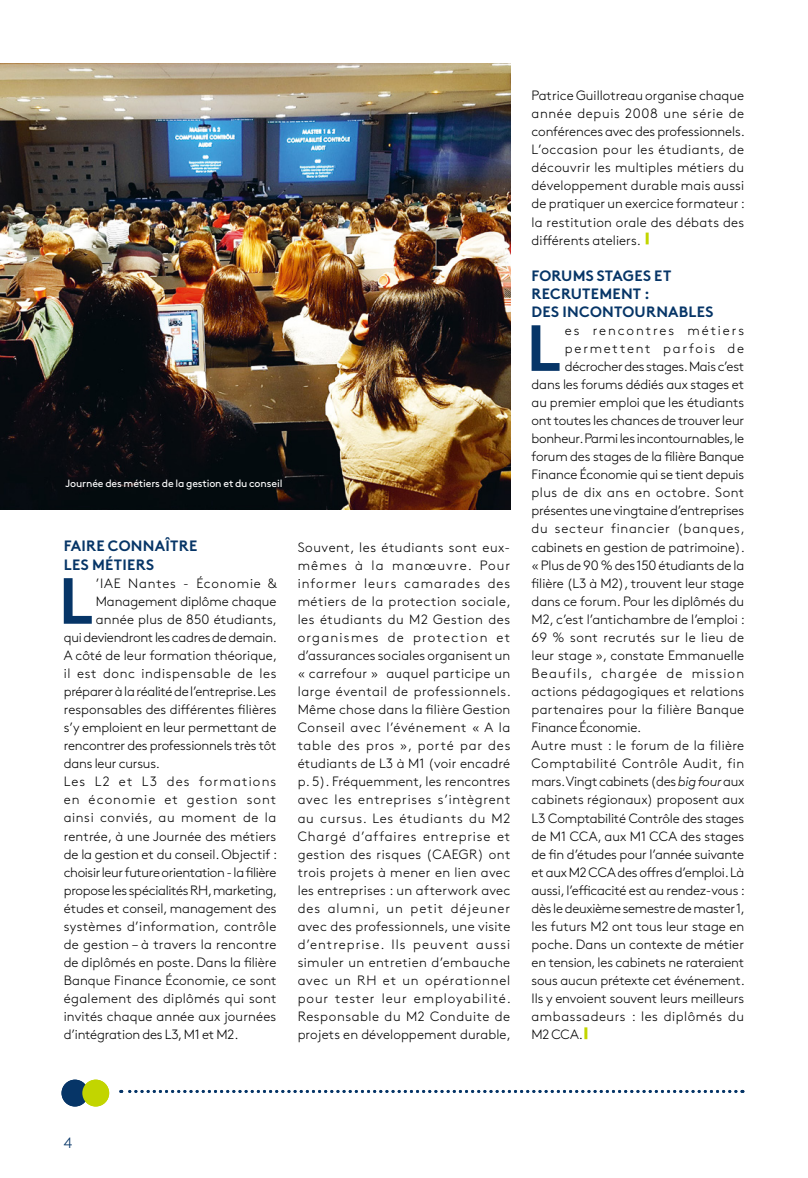
<style>
.page{position:relative;width:808px;height:1178px;background:#fff}
.page>*{position:absolute;margin:0;border:0;box-sizing:border-box;transform-origin:0 0}
.t1{font:700 65.1px "Brown Std";color:#063567}
.t2{font:700 15px/18px "Brown Std";letter-spacing:.015em;color:#063567}
.t3{font:300 15px "Brown Std";color:#063567}
.t4{font:300 13.5px/18px "Brown Std";letter-spacing:-.005em;color:#000;text-align:justify}
.t5{font:300 13.5px "Brown Std";letter-spacing:.015em;color:#000}
.t6{font:300 13.5px "Brown Std";letter-spacing:.035em;color:#000}
.t7{font:300 13.5px "Brown Std";letter-spacing:-.025em;color:#000}
.t8{font:300 13.5px "Brown Std";letter-spacing:.02em;color:#000}
.t9{font:300 13.5px "Brown Std";letter-spacing:.045em;color:#000}
.t10{font:300 13.5px "Brown Std";letter-spacing:.085em;color:#000}
.t11{font:300 13.5px "Brown Std";letter-spacing:.03em;color:#000}
.t12{font:300 13.5px "Brown Std";letter-spacing:.025em;color:#000}
.t13{font:300 13.5px "Brown Std";letter-spacing:.055em;color:#000}
.t14{font:300 13.5px "Brown Std";letter-spacing:.04em;color:#000}
.t15{font:300 13.5px "Brown Std";letter-spacing:.08em;color:#000}
.t16{font:300 13.5px "Brown Std";letter-spacing:.06em;color:#000}
.t17{font:300 13.5px "Brown Std";letter-spacing:.14em;color:#000}
.t18{font:300 13.5px "Brown Std";letter-spacing:.13em;color:#000}
.t19{font:10.5px "Brown Std";letter-spacing:-.015em;color:#fff}
.s1{font-style:italic}
</style>
<div class="page">
<svg style="left:646px;top:233px;width:3px;height:11px"></svg>
<svg style="left:584px;top:1027px;width:3px;height:12px"></svg>
<img style="left:0;top:64px;width:510px;height:445px">
<svg style="left:121px;top:1090px;width:615px;height:3px"></svg>
<div style="left:62px;top:1079px;width:26px;height:27px;background:#063567;border-radius:50%"></div>
<div style="left:82px;top:1079px;width:27px;height:27px;background:#c2d500;border-radius:50%"></div>
<p class="t19" style="left:65px;top:477px;width:219px">Journée des métiers de la gestion et du conseil</p>
<p class="t2" style="left:64px;top:537px;width:135px">FAIRE CONNAÎTRE<br>LES MÉTIERS</p>
<h1 class="t1" style="left:59px;top:561px;width:36px">L</h1>
<p class="t16" style="left:96px;top:575px;width:182px">’IAE Nantes - Économie &amp;</p>
<p class="t4" style="left:96px;top:592px;width:182px">Management diplôme chaque</p>
<p class="t5" style="left:96px;top:611px;width:183px">année plus de 850 étudiants,</p>
<p class="t4" style="left:64px;top:628px;width:215px">qui deviendront les cadres de demain.</p>
<p class="t4" style="left:64px;top:646px;width:215px">A côté de leur formation théorique,</p>
<p class="t9" style="left:64px;top:666px;width:214px">il est donc indispensable de les</p>
<p class="t4" style="left:64px;top:682px;width:214px">préparer à la réalité de l’entreprise. Les</p>
<p class="t4" style="left:64px;top:701px;width:214px">responsables des différentes filières</p>
<p class="t4" style="left:64px;top:719px;width:214px">s’y emploient en leur permettant de</p>
<p class="t4" style="left:64px;top:737px;width:214px">rencontrer des professionnels très tôt</p>
<p class="t4" style="left:64px;top:755px;width:98px">dans leur cursus.</p>
<p class="t10" style="left:64px;top:774px;width:214px">Les L2 et L3 des formations</p>
<p class="t15" style="left:64px;top:792px;width:214px">en économie et gestion sont</p>
<p class="t9" style="left:64px;top:810px;width:214px">ainsi conviés, au moment de la</p>
<p class="t4" style="left:64px;top:827px;width:214px">rentrée, à une Journée des métiers</p>
<p class="t4" style="left:64px;top:845px;width:215px">de la gestion et du conseil. Objectif :</p>
<p class="t7" style="left:64px;top:864px;width:214px">choisir leur future orientation - la filière</p>
<p class="t4" style="left:64px;top:881px;width:215px">propose les spécialités RH, marketing,</p>
<p class="t4" style="left:64px;top:899px;width:214px">études et conseil, management des</p>
<p class="t11" style="left:64px;top:918px;width:214px">systèmes d’information, contrôle</p>
<p class="t5" style="left:64px;top:936px;width:214px">de gestion – à travers la rencontre</p>
<p class="t4" style="left:64px;top:953px;width:214px">de diplômés en poste. Dans la filière</p>
<p class="t4" style="left:64px;top:971px;width:214px">Banque Finance Économie, ce sont</p>
<p class="t12" style="left:64px;top:991px;width:214px">également des diplômés qui sont</p>
<p class="t4" style="left:64px;top:1008px;width:214px">invités chaque année aux journées</p>
<p class="t4" style="left:64px;top:1026px;width:176px">d’intégration des L3, M1 et M2.</p>
<p class="t4" style="left:298px;top:538px;width:215px">Souvent, les étudiants sont eux&shy;mêmes à la manœuvre. Pour informer leurs camarades des métiers de la protection sociale, les étudiants du M2 Gestion des organismes de protection et d’assurances sociales organisent un « carrefour » auquel participe un large éventail de professionnels.<br>Même chose dans la filière Gestion Conseil avec l’événement « A la table des pros », porté par des étudiants de L3 à M1 (voir encadré p. 5). Fréquemment, les rencontres avec les entreprises s’intègrent au cursus. Les étudiants du M2<br>Chargé d’affaires entreprise et gestion des risques (CAEGR) ont trois projets à mener en lien avec les entreprises : un afterwork avec des alumni, un petit déjeuner avec des professionnels, une visite d’entreprise. Ils peuvent aussi simuler un entretien d’embauche avec un RH et un opérationnel pour tester leur employabilité.<br>Responsable du M2 Conduite de projets en développement durable,</p>
<p class="t4" style="left:531px;top:87px;width:215px">Patrice Guillotreau organise chaque année depuis 2008 une série de conférences avec des professionnels.<br>L’occasion pour les étudiants, de découvrir les multiples métiers du développement durable mais aussi de pratiquer un exercice formateur : la restitution orale des débats des différents ateliers.</p>
<p class="t2" style="left:532px;top:266px;width:183px">FORUMS STAGES ET<br>RECRUTEMENT :<br>DES INCONTOURNABLES</p>
<h1 class="t1" style="left:526px;top:308px;width:36px">L</h1>
<p class="t17" style="left:565px;top:322px;width:181px">es rencontres métiers</p>
<p class="t18" style="left:565px;top:340px;width:181px">permettent parfois de</p>
<p class="t4" style="left:565px;top:357px;width:181px">décrocher des stages. Mais c’est</p>
<p class="t4" style="left:531px;top:375px;width:214px">dans les forums dédiés aux stages et</p>
<p class="t4" style="left:531px;top:393px;width:214px">au premier emploi que les étudiants</p>
<p class="t4" style="left:531px;top:412px;width:214px">ont toutes les chances de trouver leur</p>
<p class="t7" style="left:531px;top:431px;width:214px">bonheur. Parmi les incontournables, le</p>
<p class="t4" style="left:531px;top:448px;width:214px">forum des stages de la filière Banque</p>
<p class="t4" style="left:531px;top:466px;width:214px">Finance Économie qui se tient depuis</p>
<p class="t6" style="left:531px;top:485px;width:214px">plus de dix ans en octobre. Sont</p>
<p class="t4" style="left:531px;top:502px;width:214px">présentes une vingtaine d’entreprises</p>
<p class="t13" style="left:531px;top:521px;width:215px">du secteur financier (banques,</p>
<p class="t4" style="left:531px;top:538px;width:215px">cabinets en gestion de patrimoine).</p>
<p class="t4" style="left:531px;top:556px;width:214px">« Plus de 90 % des 150 étudiants de la</p>
<p class="t4" style="left:531px;top:574px;width:214px">filière (L3 à M2), trouvent leur stage</p>
<p class="t4" style="left:531px;top:592px;width:214px">dans ce forum. Pour les diplômés du</p>
<p class="t4" style="left:531px;top:610px;width:215px">M2, c’est l’antichambre de l’emploi :</p>
<p class="t6" style="left:531px;top:629px;width:214px">69 % sont recrutés sur le lieu de</p>
<p class="t4" style="left:531px;top:646px;width:214px">leur stage », constate Emmanuelle</p>
<p class="t10" style="left:531px;top:666px;width:214px">Beaufils, chargée de mission</p>
<p class="t5" style="left:531px;top:684px;width:214px">actions pédagogiques et relations</p>
<p class="t8" style="left:531px;top:702px;width:214px">partenaires pour la filière Banque</p>
<p class="t4" style="left:531px;top:719px;width:111px">Finance Économie.</p>
<p class="t8" style="left:531px;top:738px;width:214px">Autre must : le forum de la filière</p>
<p class="t6" style="left:531px;top:756px;width:214px">Comptabilité Contrôle Audit, fin</p>
<p class="t4" style="left:531px;top:773px;width:214px">mars. Vingt cabinets (des <span class="s1">big four</span> aux</p>
<p class="t4" style="left:531px;top:791px;width:214px">cabinets régionaux) proposent aux</p>
<p class="t4" style="left:531px;top:809px;width:214px">L3 Comptabilité Contrôle des stages</p>
<p class="t4" style="left:531px;top:827px;width:214px">de M1 CCA, aux M1 CCA des stages</p>
<p class="t4" style="left:531px;top:845px;width:214px">de fin d’études pour l’année suivante</p>
<p class="t4" style="left:531px;top:863px;width:214px">et aux M2 CCA des offres d’emploi. Là</p>
<p class="t4" style="left:531px;top:881px;width:215px">aussi, l’efficacité est au rendez-vous :</p>
<p class="t4" style="left:531px;top:899px;width:215px">dès le deuxième semestre de master 1,</p>
<p class="t4" style="left:531px;top:917px;width:214px">les futurs M2 ont tous leur stage en</p>
<p class="t4" style="left:531px;top:935px;width:214px">poche. Dans un contexte de métier</p>
<p class="t4" style="left:531px;top:953px;width:214px">en tension, les cabinets ne rateraient</p>
<p class="t4" style="left:531px;top:971px;width:215px">sous aucun prétexte cet événement.</p>
<p class="t4" style="left:531px;top:990px;width:214px">Ils y envoient souvent leurs meilleurs</p>
<p class="t14" style="left:531px;top:1009px;width:214px">ambassadeurs : les diplômés du</p>
<p class="t4" style="left:531px;top:1026px;width:53px">M2 CCA.</p>
<p class="t3" style="left:64px;top:1134px;width:10px">4</p>
</div>
